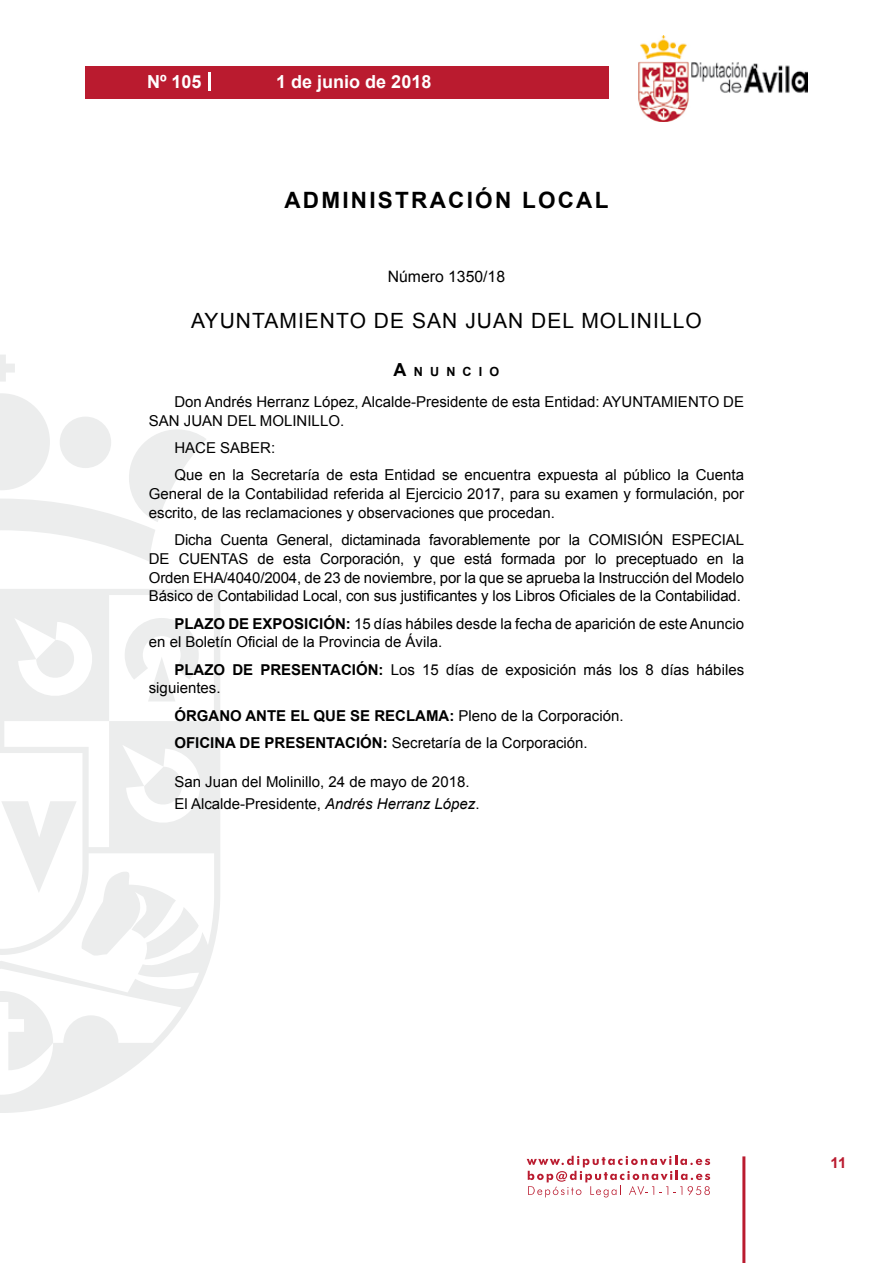
<style>
.page{position:relative;width:893px;height:1263px;background:#fff}
.page>*{position:absolute;margin:0;border:0;box-sizing:border-box;transform-origin:0 0}
.t1{font:700 22.5px "Arial";letter-spacing:.1em;color:#000}
.t2{font:21px "Arial";letter-spacing:.05em;color:#000}
.t3{font:700 18px "Arial";color:#fff}
.t4{font:15.75px "Arial";color:#000}
.t5{font:15px/18.8px "Arial";color:#000}
.t6{font:700 15px/27.3px "Arial";color:#000}
.t7{font:700 15px "Arial";color:#ba1b2f}
.t8{font:700 12.6px "Arial";letter-spacing:.57em;color:#000}
.s1{font-size:18px}
.s2{font-weight:700}
.s3{font-weight:400}
.s4{font-style:italic}
</style>
<div class="page">
<svg style="left:527px;top:1156px;width:183px;height:41px"></svg>
<div style="left:85px;top:66px;width:523px;height:33px;background:#ba1b2f"></div>
<img style="left:638px;top:36px;width:170px;height:86px">
<hr style="left:742px;top:1156px;width:3px;height:107px;background:#ba1b2f">
<svg style="left:208px;top:72px;width:2px;height:18px"></svg>
<svg style="left:0;top:355px;width:15px;height:27px"></svg>
<svg style="left:0;top:393px;width:206px;height:168px"></svg>
<svg style="left:0;top:589px;width:220px;height:524px"></svg>
<svg style="left:36px;top:640px;width:40px;height:40px"></svg>
<svg style="left:125px;top:618px;width:74px;height:83px"></svg>
<svg style="left:0;top:991px;width:53px;height:79px"></svg>
<svg style="left:1px;top:767px;width:198px;height:192px"></svg>
<p class="t3" style="left:147px;top:69px;width:56px">Nº 105</p>
<p class="t3" style="left:276px;top:69px;width:157px">1 de junio de 2018</p>
<h1 class="t1" style="left:284px;top:185px;width:325px">ADMINISTRACIÓN LOCAL</h1>
<p class="t4" style="left:388px;top:266px;width:119px">Número 1350/18</p>
<h2 class="t2" style="left:191px;top:307px;width:512px">AYUNTAMIENTO DE SAN JUAN DEL MOLINILLO</h2>
<p class="t8" style="left:394px;top:363px;width:107px"><span class="s1">A</span>NUNCIO</p>
<p class="t5" style="left:149px;top:392px;width:597px;text-indent:26px">Don Andrés Herranz López, Alcalde-Presidente de esta Entidad: AYUNTAMIENTO DE<br>SAN JUAN DEL MOLINILLO.</p>
<p class="t5" style="left:174px;top:434px;width:571px;line-height:27.3px">HACE SABER:<br>Que en la Secretaría de esta Entidad se encuentra expuesta al público la Cuenta</p>
<p class="t5" style="left:149px;top:485px;width:597px">General de la Contabilidad referida al Ejercicio 2017, para su examen y formulación, por escrito, de las reclamaciones y observaciones que procedan.</p>
<p class="t5" style="left:149px;top:531px;width:597px;text-align:justify;text-indent:26px">Dicha Cuenta General, dictaminada favorablemente por la COMISIÓN ESPECIAL DE CUENTAS de esta Corporación, y que está formada por lo preceptuado en la Orden EHA/4040/2004, de 23 de noviembre, por la que se aprueba la Instrucción del Modelo Básico de Contabilidad Local, con sus justificantes y los Libros Oficiales de la Contabilidad.</p>
<p class="t5" style="left:149px;top:614px;width:597px;text-indent:26px"><span class="s2">PLAZO DE EXPOSICIÓN:</span> 15 días hábiles desde la fecha de aparición de este Anuncio en el Boletín Oficial de la Provincia de Ávila.</p>
<p class="t5" style="left:149px;top:660px;width:597px;text-indent:26px"><span class="s2">PLAZO DE PRESENTACIÓN:</span> Los 15 días de exposición más los 8 días hábiles siguientes.</p>
<p class="t6" style="left:174px;top:702px;width:451px">ÓRGANO ANTE EL QUE SE RECLAMA: <span class="s3">Pleno de la Corporación.<br></span>OFICINA DE PRESENTACIÓN: <span class="s3">Secretaría de la Corporación.</span></p>
<p class="t5" style="left:174px;top:771px;width:307px;line-height:22.2px">San Juan del Molinillo, 24 de mayo de 2018.<br>El Alcalde-Presidente, <span class="s4">Andrés Herranz López</span>.</p>
<p class="t7" style="left:831px;top:1153px;width:17px">11</p>
</div>
